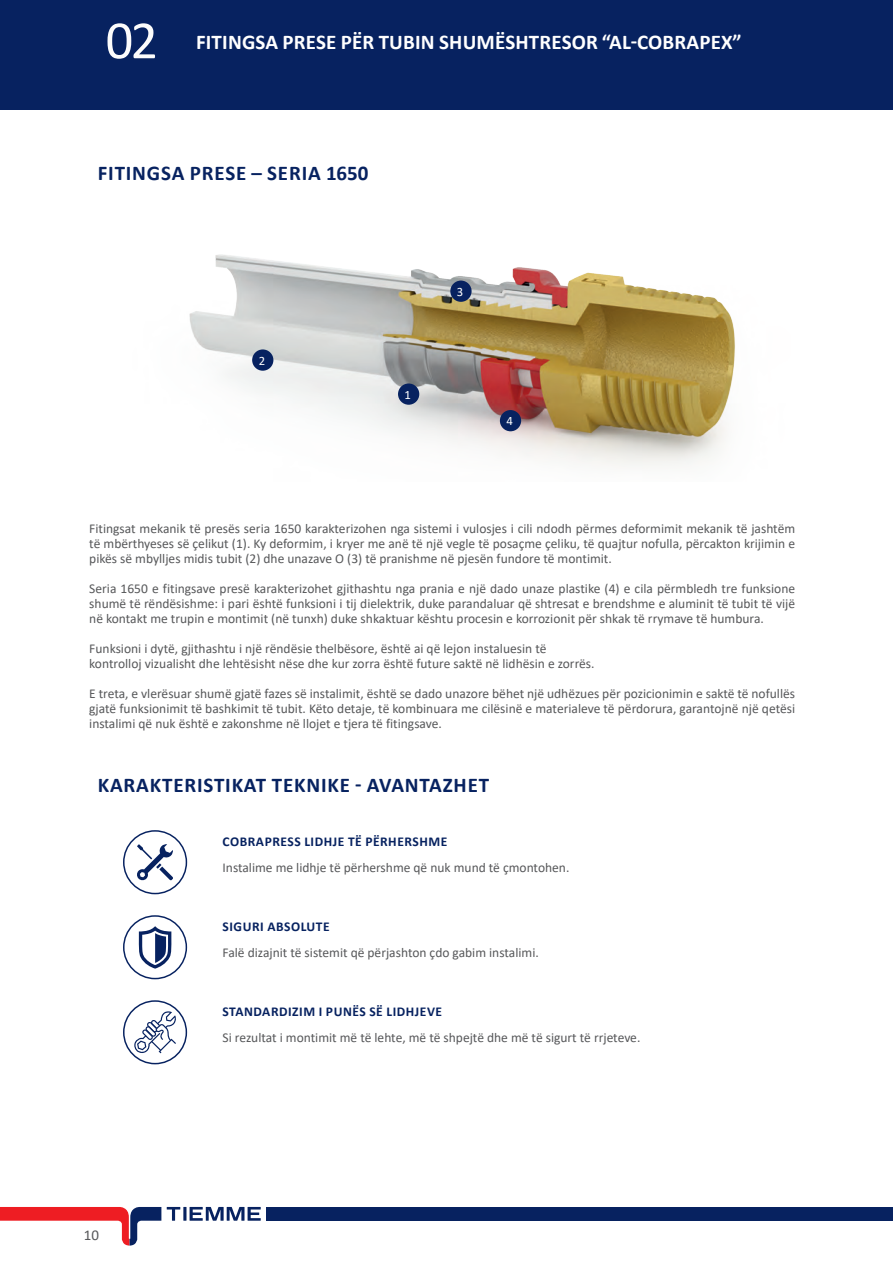
<style>
.page{position:relative;width:893px;height:1263px;background:#fff}
.page>*{position:absolute;margin:0;border:0;box-sizing:border-box;transform-origin:0 0}
.t1{font:54.45px "Calibri";color:#fcfcfc}
.TITOLO_PRINCIPALE{font:700 21px "Calibri";letter-spacing:.04em;color:#072260}
.TITOLO_L1{font:700 21px "Calibri";letter-spacing:.01em;color:#fff}
.t2{font:15px "Calibri";color:#57585a}
.PARAGRAFO{font:13.5px/15px "Calibri";color:#57585a;text-align:justify}
.titoletto{font:700 13.5px "Calibri";letter-spacing:.04em;color:#072260}
.TESTO_PALLINO{font:12.75px "Calibri";color:#fff}
.s1{font-style:inherit}
</style>
<div class="page">
<svg style="left:167px;top:1207px;width:13px;height:14px"></svg>
<hr style="left:183px;top:1207px;width:3px;height:14px;background:#072260">
<svg style="left:190px;top:1207px;width:71px;height:14px"></svg>
<svg style="left:0;top:1207px;width:161px;height:38px"></svg>
<div style="left:266px;top:1207px;width:627px;height:14px;background:#072260"></div>
<div style="left:0;top:0;width:893px;height:110px;background:#072260"></div>
<svg style="left:123px;top:830px;width:64px;height:64px"></svg>
<svg style="left:123px;top:915px;width:64px;height:64px"></svg>
<svg style="left:123px;top:1000px;width:64px;height:64px"></svg>
<img style="left:189px;top:254px;width:546px;height:213px">
<div style="left:398px;top:383px;width:21px;height:22px;background:#072260;border-radius:50%"></div>
<div style="left:252px;top:349px;width:21px;height:22px;background:#072260;border-radius:50%"></div>
<div style="left:450px;top:281px;width:22px;height:21px;background:#072260;border-radius:50%"></div>
<div style="left:500px;top:410px;width:21px;height:21px;background:#072260;border-radius:50%"></div>
<h1 class="t1" style="left:106px;top:2px;width:54px">02</h1>
<p class="TITOLO_L1" style="left:196px;top:27px;width:547px">FITINGSA PRESE PËR TUBIN SHUMËSHTRESOR “AL<span class="s1">‐</span>COBRAPEX”</p>
<p class="TITOLO_PRINCIPALE" style="left:98px;top:158px;width:272px">FITINGSA PRESE – SERIA 1650</p>
<p class="TESTO_PALLINO" style="left:259px;top:352px;width:8px">2</p>
<p class="TESTO_PALLINO" style="left:405px;top:386px;width:8px">1</p>
<p class="TESTO_PALLINO" style="left:457px;top:283px;width:8px">3</p>
<p class="TESTO_PALLINO" style="left:506px;top:412px;width:8px">4</p>
<p class="PARAGRAFO" style="left:89px;top:521px;width:707px">Fitingsat mekanik të presës seria 1650 karakterizohen nga sistemi i vulosjes i cili ndodh përmes deformimit mekanik të jashtëm të mbërthyeses së çelikut (1). Ky deformim, i kryer me anë të një vegle të posaçme çeliku, të quajtur nofulla, përcakton krijimin e pikës së mbylljes midis tubit (2) dhe unazave O (3) të pranishme në pjesën fundore të montimit.</p>
<p class="PARAGRAFO" style="left:89px;top:581px;width:707px">Seria 1650 e fitingsave presë karakterizohet gjithashtu nga prania e një dado unaze plastike (4) e cila përmbledh tre funksione shumë të rëndësishme: i pari është funksioni i tij dielektrik, duke parandaluar që shtresat e brendshme e aluminit të tubit të vijë në kontakt me trupin e montimit (në tunxh) duke shkaktuar kështu procesin e korrozionit për shkak të rrymave të humbura.</p>
<p class="PARAGRAFO" style="left:89px;top:641px;width:459px">Funksioni i dytë, gjithashtu i një rëndësie thelbësore, është ai që lejon instaluesin të</p>
<p class="PARAGRAFO" style="left:89px;top:656px;width:507px">kontrolloj vizualisht dhe lehtësisht nëse dhe kur zorra është future saktë në lidhësin e zorrës.</p>
<p class="PARAGRAFO" style="left:89px;top:686px;width:707px">E treta, e vlerësuar shumë gjatë fazes së instalimit, është se dado unazore bëhet një udhëzues për pozicionimin e saktë të nofullës gjatë funksionimit të bashkimit të tubit. Këto detaje, të kombinuara me cilësinë e materialeve të përdorura, garantojnë një qetësi instalimi që nuk është e zakonshme në llojet e tjera të fitingsave.</p>
<p class="TITOLO_PRINCIPALE" style="left:98px;top:770px;width:393px">KARAKTERISTIKAT TEKNIKE <span class="s1">‐</span> AVANTAZHET</p>
<p class="titoletto" style="left:223px;top:832px;width:226px">COBRAPRESS LIDHJE TË PËRHERSHME</p>
<p class="PARAGRAFO" style="left:223px;top:859px;width:348px">Instalime me lidhje të përhershme që nuk mund të çmontohen.</p>
<p class="titoletto" style="left:223px;top:917px;width:109px">SIGURI ABSOLUTE</p>
<p class="PARAGRAFO" style="left:223px;top:944px;width:318px">Falë dizajnit të sistemit që përjashton çdo gabim instalimi.</p>
<p class="t2" style="left:84px;top:1224px;width:17px">10</p>
<p class="titoletto" style="left:223px;top:1002px;width:221px">STANDARDIZIM I PUNËS SË LIDHJEVE</p>
<p class="PARAGRAFO" style="left:223px;top:1029px;width:419px">Si rezultat i montimit më të lehte, më të shpejtë dhe më të sigurt të rrjeteve.</p>
</div>
